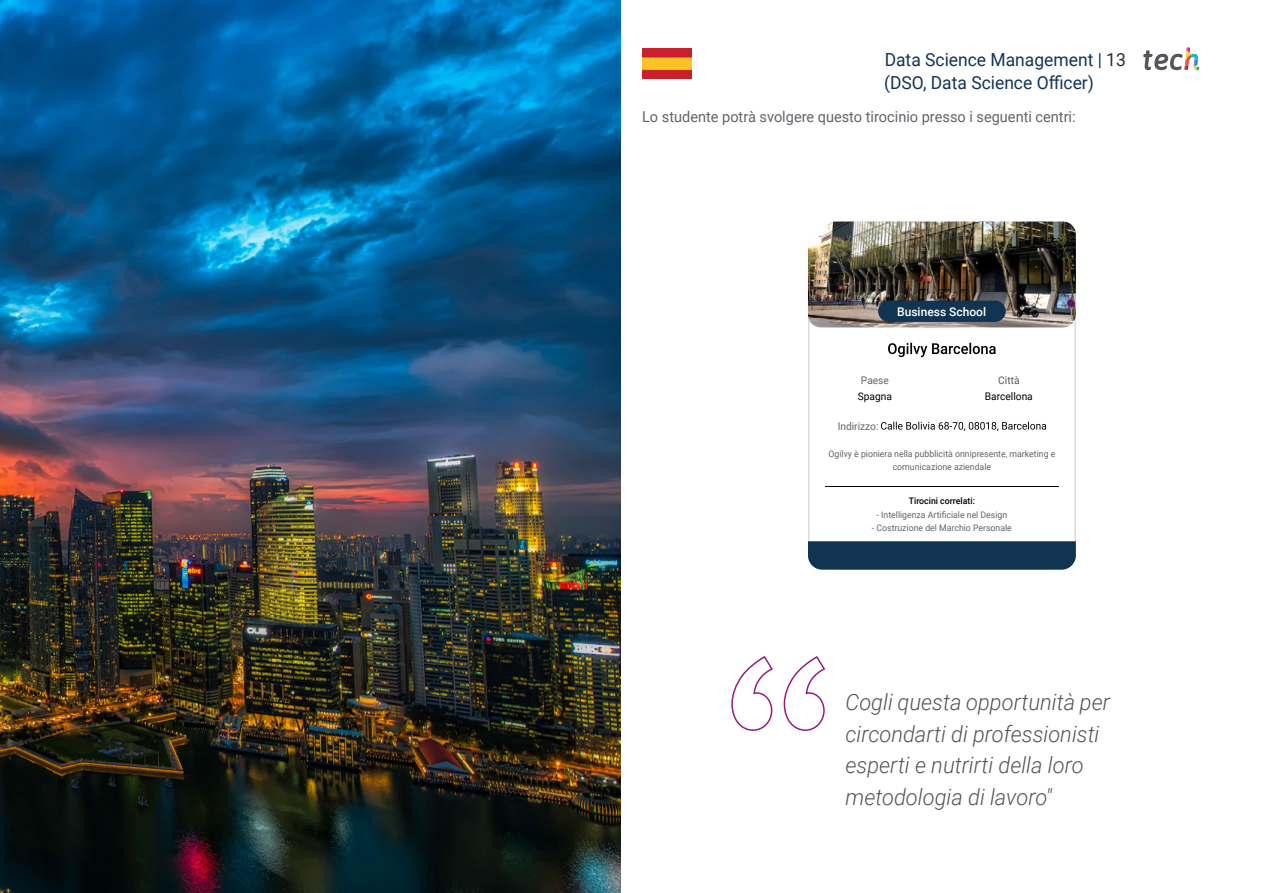
<style>
.page{position:relative;width:1263px;height:893px;background:#fff}
.page>*{position:absolute;margin:0;border:0;box-sizing:border-box;transform-origin:0 0}
.t1{font:italic 300 22.5px/31.5px "Roboto";color:#52555b}
.t2{font:18px/22.5px "Roboto";color:#143459}
.t3{font:15px "Roboto";color:#61646a}
.t4{font:500 12px "Roboto";color:#fff}
.t5{font:10.5px "Roboto";color:#000}
.t6{font:10.5px "Roboto";color:#61646a}
.t7{font:10.5px "Roboto";color:#52555b}
.t8{font:9px/13.5px "Roboto";color:#61646a;text-align:center}
.t9{font:500 9px "Roboto";color:#000}
.s1{color:#312e20}
</style>
<div class="page">
<svg style="left:731px;top:656px;width:95px;height:75px"></svg>
<img style="left:0;top:0;width:621px;height:893px">
<img style="left:642px;top:49px;width:49px;height:30px">
<svg style="left:808px;top:221px;width:268px;height:320px"></svg>
<img style="left:808px;top:222px;width:268px;height:105px">
<div style="left:878px;top:301px;width:128px;height:21px;background:#113452;border-radius:11px"></div>
<svg style="left:808px;top:541px;width:268px;height:29px;background:#183a57"></svg>
<hr style="left:825px;top:486px;width:234px;height:1px;background:#000">
<svg style="left:888px;top:343px;width:108px;height:14px"></svg>
<svg style="left:881px;top:422px;width:165px;height:9px"></svg>
<svg style="left:1143px;top:47px;width:56px;height:24px"></svg>
<h2 class="t2" style="left:884px;top:48px;width:243px">Data Science Management | <span class="s1">13 </span>(DSO, Data Science Officer)</h2>
<h3 class="t3" style="left:642px;top:107px;width:435px">Lo studente potrà svolgere questo tirocinio presso i seguenti centri:</h3>
<h3 class="t4" style="left:897px;top:303px;width:90px">Business School</h3>
<p class="t6" style="left:861px;top:373px;width:29px">Paese</p>
<p class="t5" style="left:858px;top:389px;width:36px">Spagna</p>
<p class="t7" style="left:998px;top:373px;width:23px">Città</p>
<p class="t5" style="left:985px;top:389px;width:49px">Barcellona</p>
<p class="t6" style="left:838px;top:418px;width:42px">Indirizzo:</p>
<p class="t8" style="left:828px;top:446px;width:228px">Ogilvy è pioniera nella pubblicità onnipresente, marketing e comunicazione aziendale</p>
<p class="t9" style="left:909px;top:495px;width:68px">Tirocini correlati:</p>
<p class="t8" style="left:877px;top:507px;width:132px">- Intelligenza Artificiale nel Design</p>
<p class="t8" style="left:872px;top:521px;width:141px">- Costruzione del Marchio Personale</p>
<h1 class="t1" style="left:845px;top:686px;width:266px">Cogli questa opportunità per circondarti di professionisti esperti e nutrirti della loro metodologia di lavoro"</h1>
</div>
